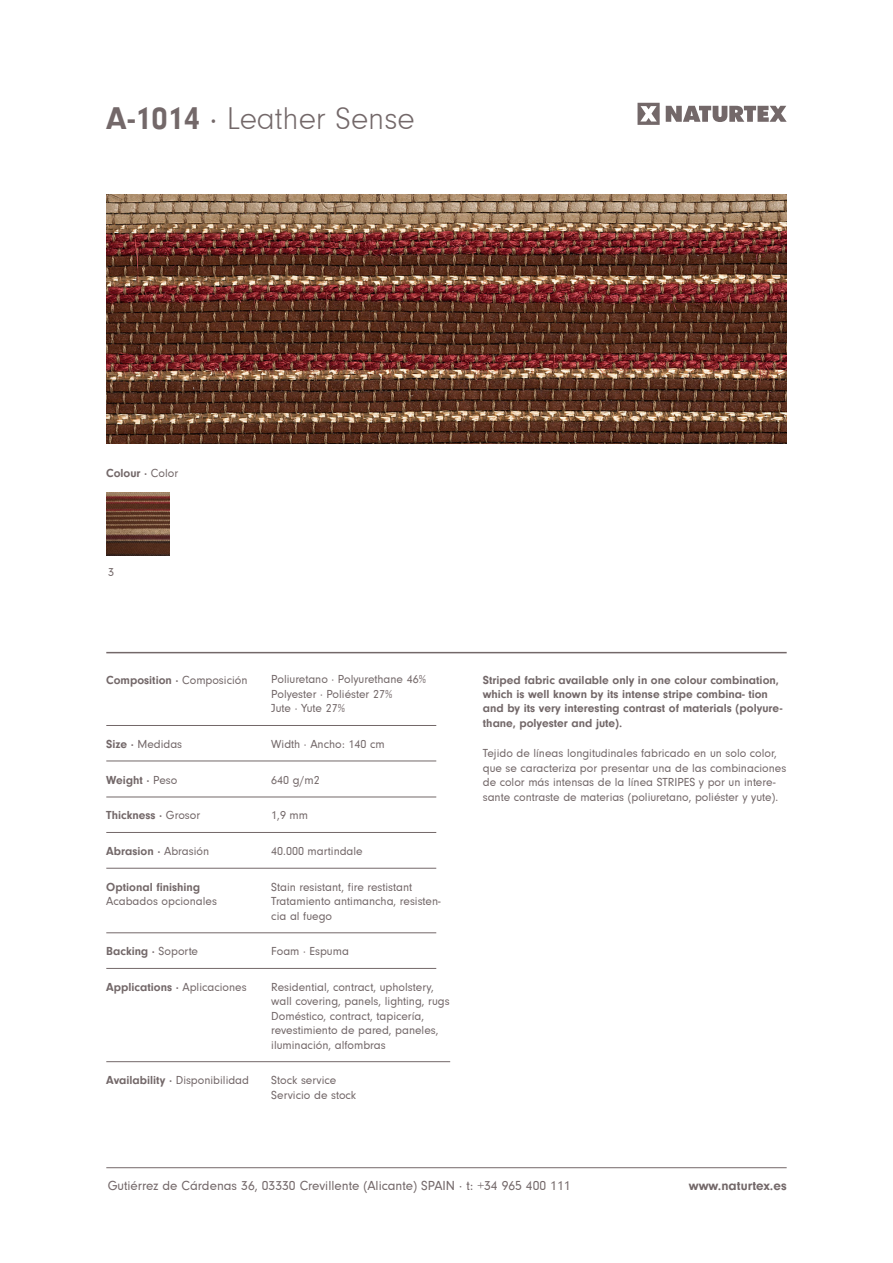
<style>
.page{position:relative;width:893px;height:1263px;background:#fff}
.page>*{position:absolute;margin:0;border:0;box-sizing:border-box;transform-origin:0 0}
.t1{font:300 32.4px "Neuzeit Gro";color:#736869}
.t2{font:13.5px "Neuzeit Gro";color:#736869}
.t3{font:700 13.5px "Neuzeit Gro";color:#736869}
.t4{font:12px/14.4px "Neuzeit Gro";color:#736869}
.t5{font:700 12px/14.4px "Neuzeit Gro";color:#736869}
.s1{font-weight:700}
.s2{font-weight:400}
</style>
<div class="page">
<svg style="left:637px;top:103px;width:150px;height:22px"></svg>
<hr style="left:106px;top:725px;width:330px;height:1px;background:#736869">
<hr style="left:106px;top:761px;width:330px;height:1px;background:#736869">
<hr style="left:106px;top:797px;width:330px;height:1px;background:#736869">
<hr style="left:106px;top:968px;width:330px;height:1px;background:#736869">
<hr style="left:106px;top:1061px;width:344px;height:1px;background:#736869">
<hr style="left:106px;top:832px;width:330px;height:1px;background:#736869">
<hr style="left:106px;top:868px;width:330px;height:1px;background:#736869">
<hr style="left:106px;top:932px;width:330px;height:1px;background:#736869">
<img style="left:106px;top:194px;width:681px;height:250px">
<hr style="left:106px;top:652px;width:681px;height:1px;background:#736869">
<img style="left:106px;top:493px;width:64px;height:63px">
<hr style="left:106px;top:1167px;width:681px;height:1px;background:#736869">
<p class="t1" style="left:106px;top:101px;width:310px"><span class="s1">A-1014</span> <span class="s2">·</span> Leather Sense</p>
<p class="t5" style="left:106px;top:466px;width:73px">Colour · <span class="s2">Color</span></p>
<p class="t4" style="left:108px;top:565px;width:7px">3</p>
<p class="t5" style="left:106px;top:672px;width:143px">Composition · <span class="s2">Composición</span></p>
<p class="t4" style="left:106px;top:737px;width:77px"><span class="s1">Size ·</span> Medidas</p>
<p class="t5" style="left:106px;top:773px;width:73px">Weight · <span class="s2">Peso</span></p>
<p class="t5" style="left:106px;top:808px;width:95px">Thickness · <span class="s2">Grosor</span></p>
<p class="t5" style="left:106px;top:844px;width:104px">Abrasion · <span class="s2">Abrasión</span></p>
<p class="t5" style="left:106px;top:880px;width:95px">Optional finishing</p>
<p class="t4" style="left:106px;top:894px;width:112px">Acabados opcionales</p>
<p class="t5" style="left:106px;top:944px;width:93px">Backing · <span class="s2">Soporte</span></p>
<p class="t5" style="left:106px;top:980px;width:142px">Applications · <span class="s2">Aplicaciones</span></p>
<p class="t4" style="left:106px;top:1073px;width:144px"><span class="s1">Availability ·</span> Disponibilidad</p>
<p class="t4" style="left:271px;top:672px;width:156px">Poliuretano · Polyurethane 46%<br>Polyester · Poliéster 27%</p>
<p class="t4" style="left:271px;top:701px;width:75px">Jute · Yute 27%</p>
<p class="t4" style="left:271px;top:737px;width:115px">Width · Ancho: 140 cm</p>
<p class="t4" style="left:271px;top:773px;width:50px">640 g/m2</p>
<p class="t4" style="left:271px;top:808px;width:38px">1,9 mm</p>
<p class="t4" style="left:271px;top:844px;width:93px">40.000 martindale</p>
<p class="t4" style="left:271px;top:880px;width:143px">Stain resistant, fire restistant</p>
<p class="t4" style="left:271px;top:894px;width:171px">Tratamiento antimancha, resisten&shy;cia al fuego</p>
<p class="t4" style="left:271px;top:944px;width:79px">Foam · Espuma</p>
<p class="t4" style="left:271px;top:980px;width:180px">Residential, contract, upholstery, wall covering, panels, lighting, rugs</p>
<p class="t4" style="left:271px;top:1009px;width:169px">Doméstico, contract, tapicería, revestimiento de pared, paneles, iluminación, alfombras</p>
<p class="t4" style="left:271px;top:1073px;width:66px">Stock service</p>
<p class="t4" style="left:271px;top:1088px;width:86px">Servicio de stock</p>
<p class="t5" style="left:483px;top:672px;width:301px">Striped fabric available only in one colour combination, which is well known by its intense stripe combina- tion and by its very interesting contrast of materials (polyure&shy;thane, polyester and jute).</p>
<p class="t4" style="left:483px;top:746px;width:305px">Tejido de líneas longitudinales fabricado en un solo color, que se caracteriza por presentar una de las combinaciones de color más intensas de la línea STRIPES y por un intere&shy;sante contraste de materias (poliuretano, poliéster y yute).</p>
<p class="t2" style="left:108px;top:1178px;width:464px">Gutiérrez de Cárdenas 36, 03330 Crevillente (Alicante) SPAIN · t: +34 965 400 111</p>
<p class="t3" style="left:689px;top:1178px;width:99px">www.naturtex.es</p>
</div>
